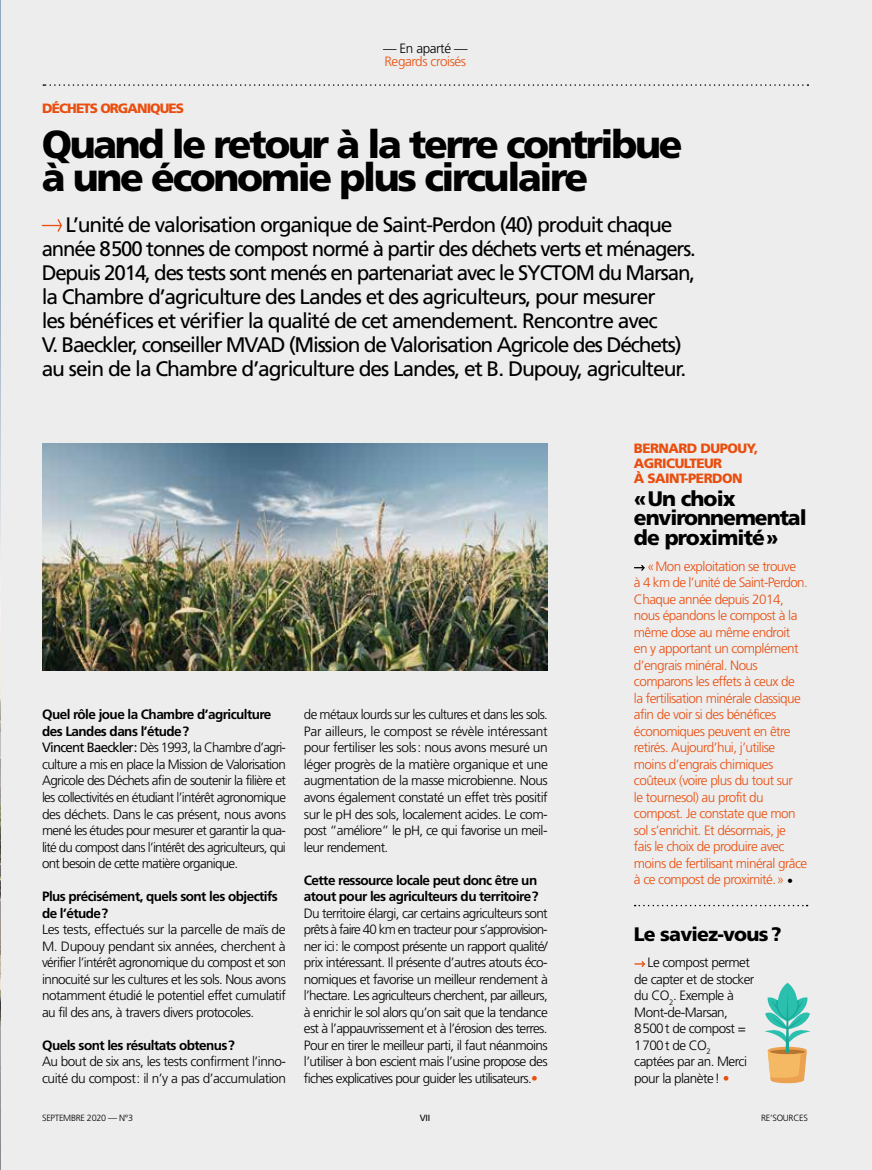
<style>
.page{position:relative;width:872px;height:1170px;background:#fff}
.page>*{position:absolute;margin:0;border:0;box-sizing:border-box;transform-origin:0 0}
.t1{font:900 39px/33px "Frutiger LT Std";letter-spacing:-.06em;color:#000}
.t2{font:21px/24px "Frutiger LT Std";letter-spacing:-.055em;color:#000}
.t3{font:900 21px/19.5px "Frutiger LT Std";letter-spacing:-.05em;color:#000}
.t4{font:900 19.5px "Frutiger LT Std";letter-spacing:-.04em;color:#000}
.t5{font:300 13.5px/16.5px "Frutiger LT Std";letter-spacing:-.05em;color:#000}
.t6{font:300 13.5px/16.5px "Frutiger LT Std";letter-spacing:-.04em;color:#e94e0f}
.t7{font:700 13.5px/16.5px "Frutiger LT Std";letter-spacing:-.04em;color:#000}
.t8{font:900 13.5px/15px "Frutiger LT Std";letter-spacing:-.04em;color:#e94e0f}
.t9{font:900 13.5px "Frutiger LT Std";letter-spacing:-.07em;color:#e94e0f}
.t10{font:300 13.5px "Frutiger LT Std";letter-spacing:-.03em;color:#000}
.t11{font:300 9px "Frutiger LT Std";letter-spacing:-.03em;color:#000}
.t12{font:9px "Frutiger LT Std";color:#000}
.s1{font-weight:700}
.s2{font-weight:400}
.s3{color:#e94e0f}
.s4{font-size:12px;color:#000}
</style>
<div class="page">
<div style="left:0;top:0;width:872px;height:1169px;background:#ededed"></div>
<img style="left:0;top:0;width:1px;height:1169px">
<svg style="left:43px;top:84px;width:765px;height:2px"></svg>
<svg style="left:42px;top:219px;width:20px;height:13px"></svg>
<img style="left:43px;top:444px;width:504px;height:226px">
<svg style="left:634px;top:565px;width:11px;height:6px"></svg>
<svg style="left:635px;top:961px;width:10px;height:6px"></svg>
<svg style="left:765px;top:982px;width:45px;height:102px"></svg>
<svg style="left:634px;top:904px;width:173px;height:2px"></svg>
<p class="t10" style="left:383px;top:40px;width:86px">— En aparté —</p>
<p class="t6" style="left:384px;top:53px;width:83px">Regards croisés</p>
<p class="t9" style="left:42px;top:100px;width:143px">DÉCHETS ORGANIQUES</p>
<h1 class="t1" style="left:42px;top:127px;width:642px">Quand le retour à la terre contribue à une économie plus circulaire</h1>
<p class="t2" style="left:42px;top:212px;width:655px;text-indent:24px">L’unité de valorisation organique de Saint-Perdon (40) produit chaque année 8500 tonnes de compost normé à partir des déchets verts et ménagers.<br>Depuis 2014, des tests sont menés en partenariat avec le SYCTOM du Marsan, la Chambre d’agriculture des Landes et des agriculteurs, pour mesurer<br>les bénéfices et vérifier la qualité de cet amendement. Rencontre avec<br>V. Baeckler, conseiller MVAD (Mission de Valorisation Agricole des Déchets) au sein de la Chambre d’agriculture des Landes, et B. Dupouy, agriculteur.</p>
<p class="t5" style="left:42px;top:706px;width:245px"><span class="s1">Quel rôle joue la Chambre d’agriculture des Landes dans l’étude?<br></span><span class="s2">Vincent Baeckler:</span> Dès 1993, la Chambre d’agri&shy;culture a mis en place la Mission de Valorisation Agricole des Déchets afin de soutenir la filière et les collectivités en étudiant l’intérêt agronomique des déchets. Dans le cas présent, nous avons mené les études pour mesurer et garantir la qua&shy;lité du compost dans l’intérêt des agriculteurs, qui ont besoin de cette matière organique.</p>
<p class="t7" style="left:42px;top:888px;width:237px">Plus précisément, quels sont les objectifs de l’étude?</p>
<p class="t5" style="left:42px;top:921px;width:245px;text-align:justify">Les tests, effectués sur la parcelle de maïs de M. Dupouy pendant six années, cherchent à vérifier l’intérêt agronomique du compost et son innocuité sur les cultures et les sols. Nous avons notamment étudié le potentiel effet cumulatif au fil des ans, à travers divers protocoles.</p>
<p class="t7" style="left:42px;top:1036px;width:194px">Quels sont les résultats obtenus?</p>
<p class="t5" style="left:42px;top:1053px;width:245px">Au bout de six ans, les tests confirment l’inno&shy;cuité du compost: il n’y a pas d’accumulation</p>
<p class="t5" style="left:304px;top:706px;width:245px;text-align:justify">de métaux lourds sur les cultures et dans les sols.<br>Par ailleurs, le compost se révèle intéressant pour fertiliser les sols: nous avons mesuré un léger progrès de la matière organique et une augmentation de la masse microbienne. Nous avons également constaté un effet très positif sur le pH des sols, localement acides. Le com&shy;post “améliore” le pH, ce qui favorise un meil&shy;leur rendement.</p>
<p class="t7" style="left:304px;top:871px;width:236px">Cette ressource locale peut donc être un atout pour les agriculteurs du territoire?</p>
<p class="t5" style="left:304px;top:904px;width:245px;text-align:justify">Du territoire élargi, car certains agriculteurs sont prêts à faire 40 km en tracteur pour s’approvision&shy;ner ici: le compost présente un rapport qualité/ prix intéressant. Il présente d’autres atouts éco&shy;nomiques et favorise un meilleur rendement à l’hectare. Les agriculteurs cherchent, par ailleurs, à enrichir le sol alors qu’on sait que la tendance est à l’appauvrissement et à l’érosion des terres.<br>Pour en tirer le meilleur parti, il faut néanmoins l’utiliser à bon escient mais l’usine propose des fiches explicatives pour guider les utilisateurs.<span class="s3">•</span></p>
<p class="t8" style="left:634px;top:440px;width:126px">BERNARD DUPOUY,<br>AGRICULTEUR<br>À SAINT-PERDON</p>
<h2 class="t3" style="left:634px;top:488px;width:174px">«Un choix environnemental de proximité»</h2>
<p class="t6" style="left:634px;top:558px;width:175px;text-indent:13px">«Mon exploitation se trouve<br>à 4 km de l’unité de Saint-Perdon.<br>Chaque année depuis 2014, nous épandons le compost à la même dose au même endroit<br>en y apportant un complément d’engrais minéral. Nous comparons les effets à ceux de<br>la fertilisation minérale classique afin de voir si des bénéfices économiques peuvent en être retirés. Aujourd’hui, j’utilise moins d’engrais chimiques coûteux (voire plus du tout sur<br>le tournesol) au profit du compost. Je constate que mon sol s’enrichit. Et désormais, je<br>fais le choix de produire avec moins de fertilisant minéral grâce à ce compost de proximité.» <span class="s4">•</span></p>
<h3 class="t4" style="left:634px;top:922px;width:149px">Le saviez-vous ?</h3>
<p class="t5" style="left:634px;top:954px;width:122px;text-indent:13px">Le compost permet de capter et de stocker du CO<sub>2</sub>. Exemple à<br>Mont-de-Marsan,<br>8500t de compost =<br>1700t de CO<sub>2 </sub>captées par an. Merci pour la planète! <span class="s3">•</span></p>
<p class="t11" style="left:42px;top:1113px;width:93px">SEPTEMBRE 2020 — N°3</p>
<p class="t12" style="left:420px;top:1112px;width:12px">VII</p>
<p class="t11" style="left:761px;top:1113px;width:48px">RE’SOURCES</p>
</div>
